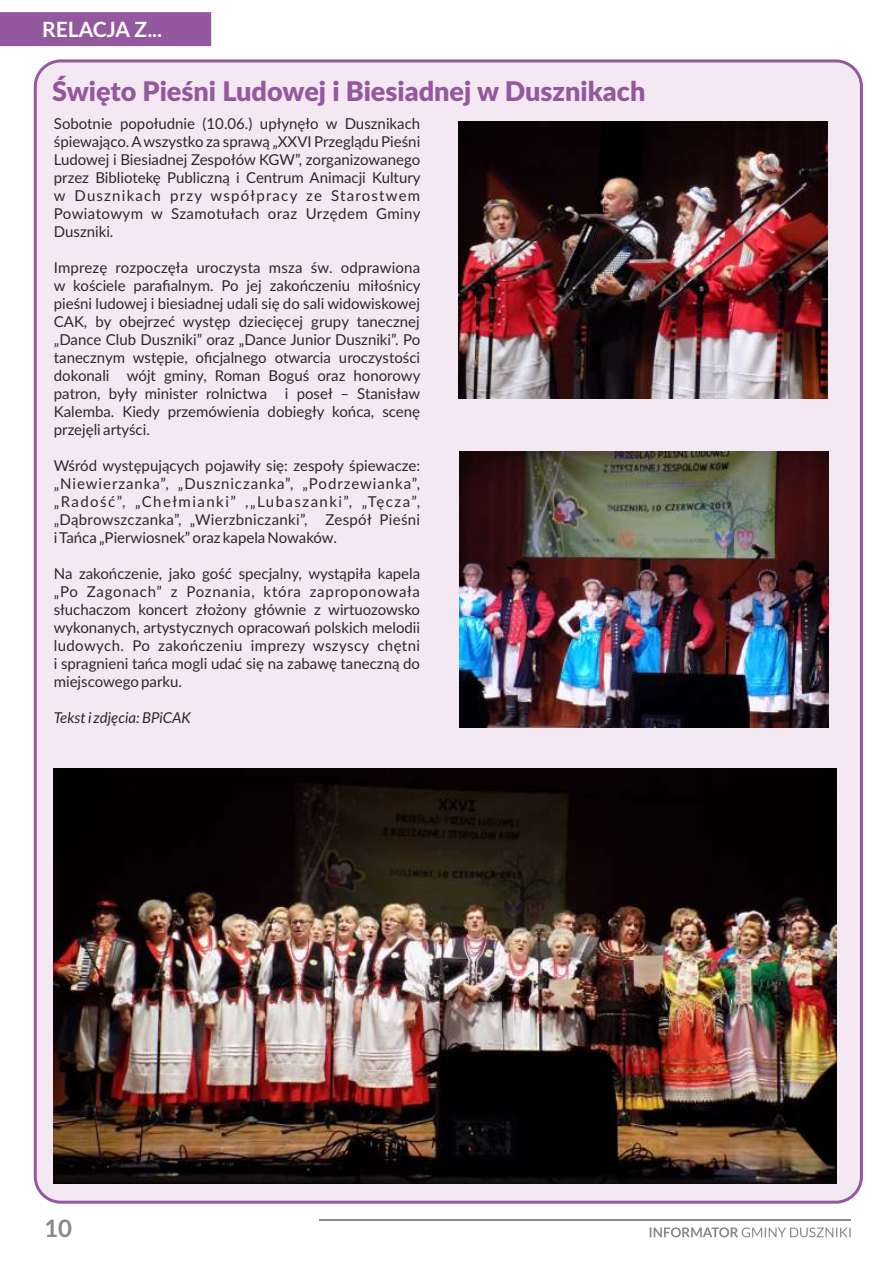
<style>
.page{position:relative;width:893px;height:1263px;background:#fff}
.page>*{position:absolute;margin:0;border:0;box-sizing:border-box;transform-origin:0 0}
.t1{font:900 27px "Lato";color:#94589e}
.t2{font:700 24px "Lato";color:#898989}
.t3{font:700 21px "Lato";color:#fefefe}
.t4{font:15px/18px "Lato";color:#2b2a29;text-align:justify}
.t5{font:italic 15px "Lato";color:#2b2a29}
</style>
<div class="page">
<svg style="left:650px;top:1227px;width:201px;height:10px"></svg>
<hr style="left:319px;top:1219px;width:532px;height:2px;background:#898989">
<div style="left:0;top:12px;width:211px;height:34px;background:#94589e"></div>
<div style="left:34px;top:59px;width:829px;height:1145px;background:#f4e9f3;border:3px solid #94589e;border-radius:26px"></div>
<img style="left:54px;top:768px;width:782px;height:416px">
<img style="left:459px;top:122px;width:368px;height:276px">
<img style="left:460px;top:451px;width:368px;height:277px">
<h3 class="t3" style="left:42px;top:20px;width:122px">RELACJA Z...</h3>
<h1 class="t1" style="left:52px;top:79px;width:595px">Święto Pieśni Ludowej i Biesiadnej w Dusznikach</h1>
<p class="t4" style="left:54px;top:116px;width:368px">Sobotnie popołudnie (10.06.) upłynęło w Dusznikach śpiewająco. Awszystko za sprawą „XXVI Przeglądu Pieśni Ludowej i Biesiadnej Zespołów KGW”, zorganizowanego przez Bibliotekę Publiczną i Centrum Animacji Kultury w Dusznikach przy współpracy ze Starostwem Powiatowym w Szamotułach oraz Urzędem Gminy Duszniki.</p>
<p class="t4" style="left:54px;top:260px;width:368px">Imprezę rozpoczęła uroczysta msza św. odprawiona w kościele parafialnym. Po jej zakończeniu miłośnicy pieśni ludowej i biesiadnej udali się do sali widowiskowej CAK, by obejrzeć występ dziecięcej grupy tanecznej „Dance Club Duszniki” oraz „Dance Junior Duszniki”. Po tanecznym wstępie, oficjalnego otwarcia uroczystości dokonali wójt gminy, Roman Boguś oraz honorowy patron, były minister rolnictwa i poseł – Stanisław Kalemba. Kiedy przemówienia dobiegły końca, scenę przejęli artyści.</p>
<p class="t4" style="left:54px;top:458px;width:368px">Wśród występujących pojawiły się: zespoły śpiewacze: „Niewierzanka”, „Duszniczanka”, „Podrzewianka”, „Radość”, „Chełmianki” ,„Lubaszanki”, „Tęcza”, „Dąbrowszczanka”, „Wierzbniczanki”, Zespół Pieśni i Tańca „Pierwiosnek”oraz kapela Nowaków.</p>
<p class="t4" style="left:54px;top:566px;width:368px">Na zakończenie, jako gość specjalny, wystąpiła kapela „Po Zagonach” z Poznania, która zaproponowała słuchaczom koncert złożony głównie z wirtuozowsko wykonanych, artystycznych opracowań polskich melodii ludowych. Po zakończeniu imprezy wszyscy chętni i spragnieni tańca mogli udać się na zabawę taneczną do miejscowego parku.</p>
<p class="t5" style="left:54px;top:711px;width:139px">Tekst i zdjęcia: BPiCAK</p>
<h2 class="t2" style="left:44px;top:1218px;width:29px">10</h2>
</div>
